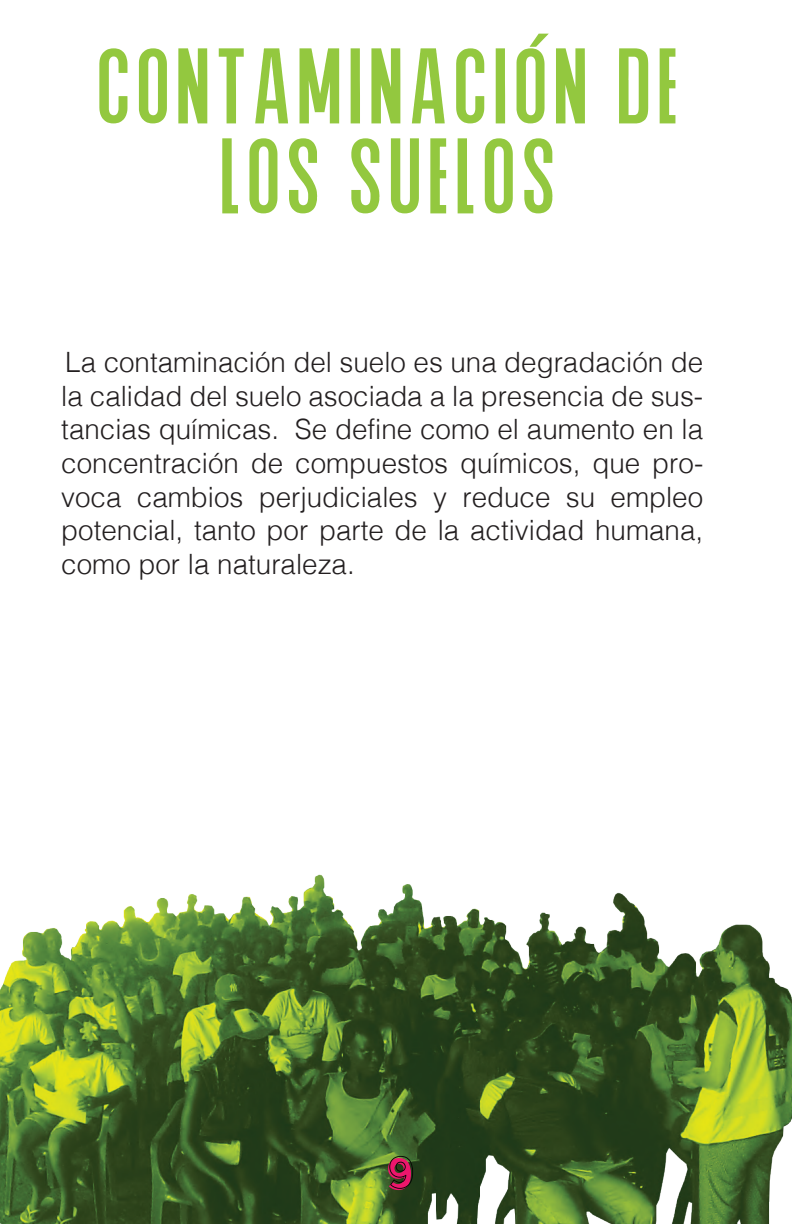
<style>
.page{position:relative;width:792px;height:1224px;background:#fff}
.page>*{position:absolute;margin:0;border:0;box-sizing:border-box;transform-origin:0 0}
.t1{font:92px/90px "Agrem";letter-spacing:.05em;color:#93c83f;text-align:center;scale:1.13 1}
.t2{font:92px "Myriad Pro";color:#93c83f;scale:1.13 1}
.t3{font:300 28px/33.6px "Helvetica";color:#231f20;text-align:justify}
</style>
<div class="page">
<img style="left:0;top:874px;width:792px;height:350px">
<svg style="left:388px;top:1156px;width:25px;height:34px"></svg>
<h1 class="t2" style="left:519px;top:10px;width:29px">´</h1>
<h1 class="t1" style="left:96px;top:44px;width:517px">CONTAMINACION DE<br>LOS SUELOS</h1>
<p class="t3" style="left:61px;top:343px;width:644px">La contaminación del suelo es una degradación de la calidad del suelo asociada a la presencia de sus&shy;tancias químicas. Se define como el aumento en la concentración de compuestos químicos, que pro&shy;voca cambios perjudiciales y reduce su empleo potencial, tanto por parte de la actividad humana, como por la naturaleza.</p>
</div>
